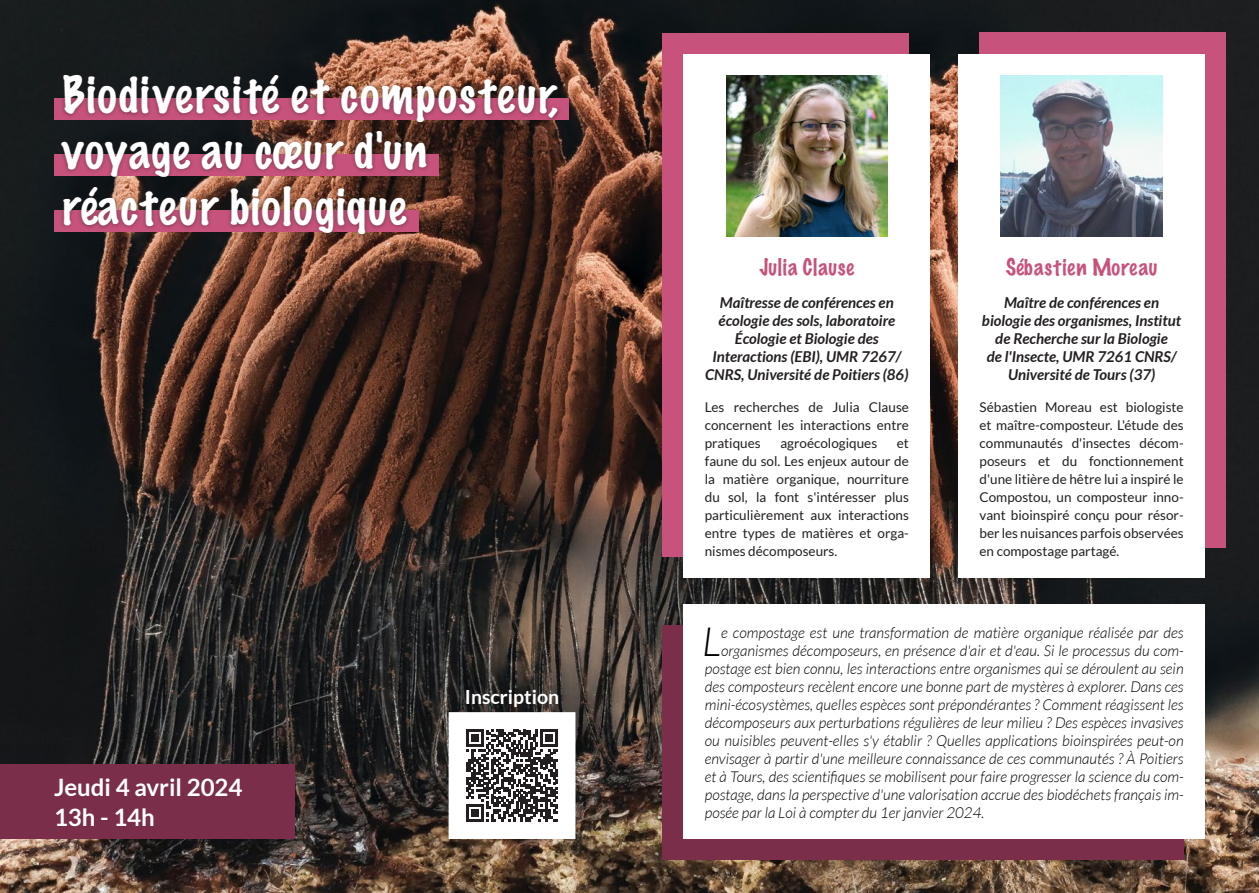
<style>
.page{position:relative;width:1259px;height:893px;background:#fff}
.page>*{position:absolute;margin:0;border:0;box-sizing:border-box;transform-origin:0 0}
.t1{font:100 46.5px/55.8px "Marker Felt";letter-spacing:.035em;color:#fff}
.t2{font:italic 300 40.5px "Lato";color:#000}
.DATE{font:700 24px "Lato";color:#fff}
.t3{font:100 21px "Marker Felt";letter-spacing:.035em;color:#c7527b}
.t4{font:700 19.5px "Lato";color:#fff}
.t5{font:italic 300 15px "Lato";color:#000}
.t6{font:italic 700 15px/18px "Lato";color:#231f20;text-align:center}
.t7{font:13.5px/18px "Lato";color:#231f20;text-align:justify}
</style>
<div class="page">
<img style="left:0;top:0;width:1259px;height:893px">
<div style="left:0;top:764px;width:295px;height:75px;background:#7a2e4a"></div>
<div style="left:57px;top:71px;width:505px;height:168px;background:#231f20;opacity:.5"></div>
<svg style="left:464px;top:728px;width:95px;height:95px"></svg>
<svg style="left:466px;top:730px;width:92px;height:91px"></svg>
<div style="left:662px;top:626px;width:521px;height:234px;background:#7a2e4a"></div>
<div style="left:662px;top:33px;width:247px;height:523px;background:#c7527b"></div>
<div style="left:979px;top:33px;width:247px;height:515px;background:#c7527b"></div>
<div style="left:958px;top:54px;width:247px;height:523px;background:#fff"></div>
<div style="left:683px;top:54px;width:247px;height:524px;background:#fff"></div>
<div style="left:683px;top:604px;width:522px;height:235px;background:#fff"></div>
<img style="left:726px;top:75px;width:162px;height:162px">
<img style="left:1000px;top:75px;width:162px;height:162px">
<p class="t1" style="left:63px;top:66px;width:498px">Biodiversité et composteur, voyage au cœur d'un réacteur biologique</p>
<p class="DATE" style="left:54px;top:774px;width:190px">Jeudi 4 avril 2024</p>
<p class="DATE" style="left:54px;top:804px;width:102px">13h - 14h</p>
<p class="t4" style="left:465px;top:685px;width:96px">Inscription</p>
<p class="t3" style="left:759px;top:250px;width:96px">Julia Clause</p>
<p class="t6" style="left:705px;top:294px;width:205px">Maîtresse de conférences en écologie des sols, laboratoire<br>Écologie et Biologie des<br>Interactions (EBI), UMR 7267/<br>CNRS, Université de Poitiers (86)</p>
<p class="t7" style="left:705px;top:398px;width:206px">Les recherches de Julia Clause concernent les interactions entre pratiques</p>
<p class="t7" style="left:780px;top:434px;width:98px">agroécologiques</p>
<p class="t7" style="left:705px;top:434px;width:206px;text-indent:192px">et faune du sol. Les enjeux autour de la matière organique, nourriture du sol, la font s'intéresser plus particulièrement aux interactions entre types de matières et orga&shy;nismes décomposeurs.</p>
<p class="t3" style="left:1005px;top:250px;width:153px">Sébastien Moreau</p>
<p class="t6" style="left:982px;top:294px;width:201px">Maître de conférences en biologie des organismes, Institut de Recherche sur la Biologie<br>de l'Insecte, UMR 7261 CNRS/<br>Université de Tours (37)</p>
<p class="t7" style="left:979px;top:398px;width:206px">Sébastien Moreau est biologiste et maître-composteur. L'étude des communautés d'insectes décom&shy;poseurs et du fonctionnement d'une litière de hêtre lui a inspiré le Compostou, un composteur inno&shy;vant bioinspiré conçu pour résor&shy;ber les nuisances parfois observées en compostage partagé.</p>
<p class="t2" style="left:702px;top:619px;width:21px">L</p>
<p class="t5" style="left:721px;top:624px;width:464px">e compostage est une transformation de matière organique réalisée par des</p>
<p class="t5" style="left:721px;top:642px;width:464px">organismes décomposeurs, en présence d'air et d'eau. Si le processus du com-</p>
<p class="t5" style="left:705px;top:660px;width:480px">postage est bien connu, les interactions entre organismes qui se déroulent au sein</p>
<p class="t5" style="left:705px;top:678px;width:480px">des composteurs recèlent encore une bonne part de mystères à explorer. Dans ces</p>
<p class="t5" style="left:705px;top:696px;width:480px">mini-écosystèmes, quelles espèces sont prépondérantes ? Comment réagissent les</p>
<p class="t5" style="left:705px;top:714px;width:480px">décomposeurs aux perturbations régulières de leur milieu ? Des espèces invasives</p>
<p class="t5" style="left:705px;top:732px;width:480px">ou nuisibles peuvent-elles s'y établir ? Quelles applications bioinspirées peut-on</p>
<p class="t5" style="left:705px;top:750px;width:480px">envisager à partir d'une meilleure connaissance de ces communautés ? À Poitiers</p>
<p class="t5" style="left:705px;top:768px;width:480px">et à Tours, des scientifiques se mobilisent pour faire progresser la science du com-</p>
<p class="t5" style="left:705px;top:786px;width:480px">postage, dans la perspective d'une valorisation accrue des biodéchets français im-</p>
<p class="t5" style="left:705px;top:804px;width:281px">posée par la Loi à compter du 1er janvier 2024.</p>
</div>
